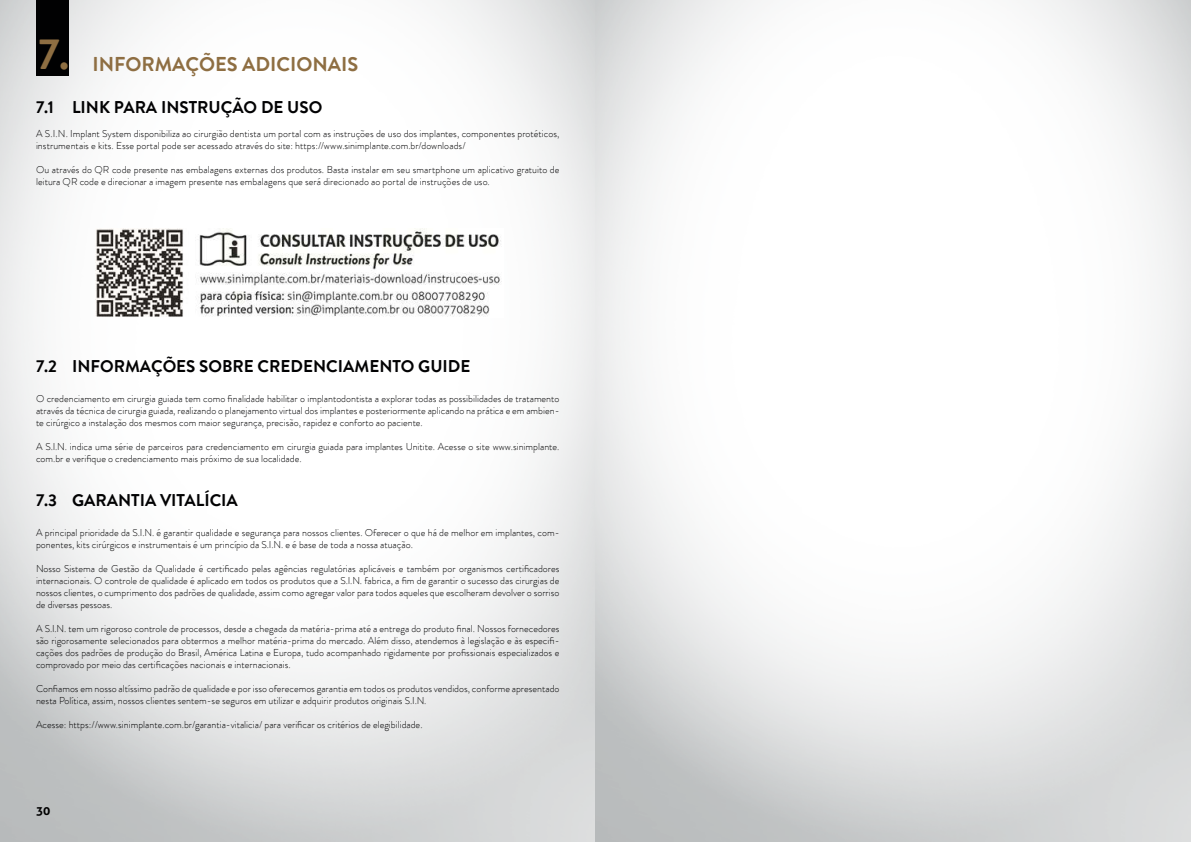
<style>
.page{position:relative;width:1191px;height:842px;background:#fff}
.page>*{position:absolute;margin:0;border:0;box-sizing:border-box;transform-origin:0 0}
.t1{font:700 20px "Brandon Grotesque";color:#8e6e42}
.t2{font:700 17px "Brandon Grotesque";color:#020203}
.t3{font:700 12px "Aller";color:#000}
.t4{font:300 10px/12px "Brandon Grotesque";color:#020203}
.s1{font-size:42.9px}
</style>
<div class="page">
<img style="left:0;top:0;width:1191px;height:842px">
<div style="left:36px;top:0;width:32px;height:76px;background:#010102"></div>
<img style="left:96px;top:228px;width:407px;height:89px">
<h1 class="t1" style="left:38px;top:53px;width:321px"><span class="s1">7.</span> INFORMAÇÕES ADICIONAIS</h1>
<h2 class="t2" style="left:36px;top:97px;width:288px">7.1 LINK PARA INSTRUÇÃO DE USO</h2>
<p class="t4" style="left:36px;top:127px;width:525px">A S.I.N. Implant System disponibiliza ao cirurgião dentista um portal com as instruções de uso dos implantes, componentes protéticos, instrumentais e kits. Esse portal pode ser acessado através do site: https://www.sinimplante.com.br/downloads/</p>
<p class="t4" style="left:36px;top:163px;width:525px">Ou através do QR code presente nas embalagens externas dos produtos. Basta instalar em seu smartphone um aplicativo gratuito de leitura QR code e direcionar a imagem presente nas embalagens que será direcionado ao portal de instruções de uso.</p>
<h2 class="t2" style="left:36px;top:356px;width:436px">7.2 INFORMAÇÕES SOBRE CREDENCIAMENTO GUIDE</h2>
<p class="t4" style="left:36px;top:392px;width:525px;text-align:justify">O credenciamento em cirurgia guiada tem como finalidade habilitar o implantodontista a explorar todas as possibilidades de tratamento através da técnica de cirurgia guiada, realizando o planejamento virtual dos implantes e posteriormente aplicando na prática e em ambien&shy;te cirúrgico a instalação dos mesmos com maior segurança, precisão, rapidez e conforto ao paciente.</p>
<p class="t4" style="left:36px;top:440px;width:525px">A S.I.N. indica uma série de parceiros para credenciamento em cirurgia guiada para implantes Unitite. Acesse o site www.sinimplante. com.br e verifique o credenciamento mais próximo de sua localidade.</p>
<h2 class="t2" style="left:36px;top:490px;width:203px">7.3 GARANTIA VITALÍCIA</h2>
<p class="t4" style="left:36px;top:527px;width:525px">A principal prioridade da S.I.N. é garantir qualidade e segurança para nossos clientes. Oferecer o que há de melhor em implantes, com&shy;ponentes, kits cirúrgicos e instrumentais é um princípio da S.I.N. e é base de toda a nossa atuação.</p>
<p class="t4" style="left:36px;top:563px;width:525px;text-align:justify">Nosso Sistema de Gestão da Qualidade é certificado pelas agências regulatórias aplicáveis e também por organismos certificadores internacionais. O controle de qualidade é aplicado em todos os produtos que a S.I.N. fabrica, a fim de garantir o sucesso das cirurgias de nossos clientes, o cumprimento dos padrões de qualidade, assim como agregar valor para todos aqueles que escolheram devolver o sorriso de diversas pessoas.</p>
<p class="t4" style="left:36px;top:623px;width:525px;text-align:justify">A S.I.N. tem um rigoroso controle de processos, desde a chegada da matéria-prima até a entrega do produto final. Nossos fornecedores são rigorosamente selecionados para obtermos a melhor matéria-prima do mercado. Além disso, atendemos à legislação e às especifi&shy;cações dos padrões de produção do Brasil, América Latina e Europa, tudo acompanhado rigidamente por profissionais especializados e comprovado por meio das certificações nacionais e internacionais.</p>
<p class="t4" style="left:36px;top:683px;width:525px">Confiamos em nosso altíssimo padrão de qualidade e por isso oferecemos garantia em todos os produtos vendidos, conforme apresentado nesta Política, assim, nossos clientes sentem-se seguros em utilizar e adquirir produtos originais S.I.N.</p>
<p class="t4" style="left:36px;top:719px;width:388px">Acesse: https://www.sinimplante.com.br/garantia-vitalicia/ para verificar os critérios de elegibilidade.</p>
<p class="t3" style="left:36px;top:806px;width:16px">30</p>
</div>
